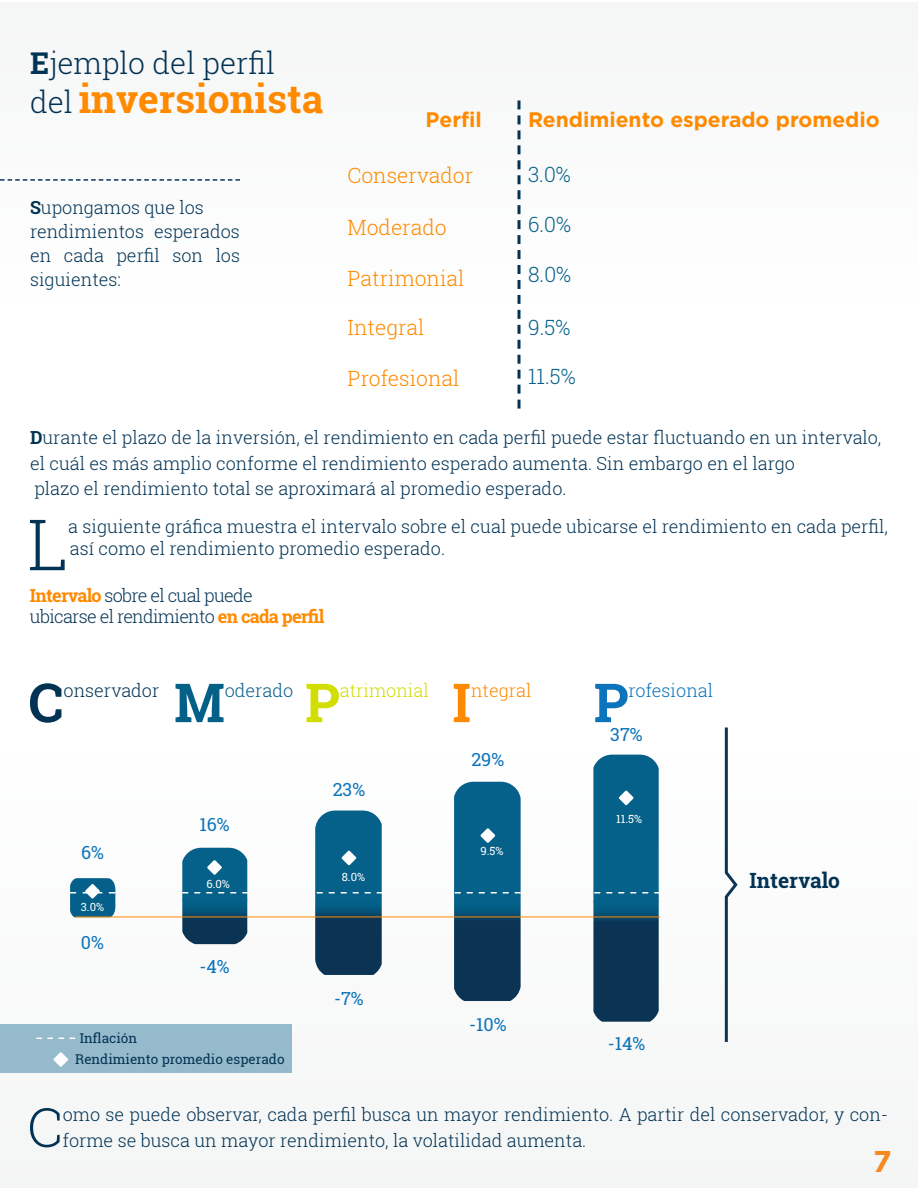
<style>
.page{position:relative;width:918px;height:1188px;background:#fff}
.page>*{position:absolute;margin:0;border:0;box-sizing:border-box;transform-origin:0 0}
.t1{font:300 70.8px "Roboto Slab";color:#033354}
.t2{font:700 53.85px "Roboto Slab";color:#033354}
.t3{font:700 53.85px "Roboto Slab";color:#ff8a00}
.t4{font:700 53.85px "Roboto Slab";color:#046089}
.t5{font:700 53.85px "Roboto Slab";color:#d1de00}
.t6{font:700 53.85px "Roboto Slab";color:#0b74bb}
.t7{font:300 53.85px "Roboto Slab";color:#033354}
.t8{font:700 39px "Roboto Slab";color:#ff8a00}
.t9{font:300 30px "Roboto Slab";color:#033354}
.t10{font:700 30px "Gotham";color:#f6891f}
.t11{font:300 21px "Roboto Slab";color:#ff8a00}
.t12{font:700 21px "Gotham";color:#ff8a00}
.t13{font:300 21px "Roboto Slab";color:#05618a}
.t14{font:700 21px "Roboto Slab";color:#033354}
.t15{font:300 18px/24px "Roboto Slab";color:#033354}
.t16{font:300 18px/21px "Roboto Slab";letter-spacing:-.04em;color:#033354}
.t17{font:18px "Roboto Slab";color:#0b74bb}
.t18{font:300 18px "Roboto Slab";color:#d1de00}
.t19{font:300 18px "Roboto Slab";color:#0b74bb}
.t20{font:300 18px "Roboto Slab";color:#ff8a00}
.t21{font:300 18px "Roboto Slab";color:#046089}
.t22{font:13.5px "Roboto Slab";color:#033354}
.t23{font:11.25px "Roboto Slab";color:#fff}
.s1{font-weight:700}
.s2{font-weight:300;font-size:30px;color:#033354}
.s3{font-weight:700;color:#ff8a00}
</style>
<div class="page">
<div style="left:0;top:1024px;width:292px;height:49px;background:#94bacb"></div>
<svg style="left:518px;top:100px;width:2px;height:309px"></svg>
<svg style="left:0;top:179px;width:240px;height:2px"></svg>
<svg style="left:723px;top:727px;width:17px;height:318px"></svg>
<svg style="left:53px;top:1052px;width:15px;height:15px"></svg>
<svg style="left:70px;top:878px;width:45px;height:39px;background:#247395"></svg>
<svg style="left:182px;top:848px;width:66px;height:96px;background:#1b6081"></svg>
<svg style="left:36px;top:1038px;width:39px;height:1px"></svg>
<svg style="left:315px;top:811px;width:68px;height:164px;background:#14587b"></svg>
<svg style="left:454px;top:782px;width:67px;height:219px;background:#105578"></svg>
<svg style="left:593px;top:755px;width:67px;height:267px;background:#13577a"></svg>
<hr style="left:76px;top:917px;width:584px;height:1px;background:#ff8a00">
<h3 class="t9" style="left:30px;top:43px;width:247px"><span class="s1">E</span>jemplo del perfil</h3>
<h3 class="t8" style="left:30px;top:72px;width:295px"><span class="s2">del</span> inversionista</h3>
<p class="t15" style="left:30px;top:195px;width:212px"><span class="s1">S</span>upongamos que los rendimientos esperados en cada perfil son los siguientes:</p>
<p class="t12" style="left:426px;top:107px;width:58px">Perfil</p>
<p class="t12" style="left:528px;top:107px;width:353px">Rendimiento esperado promedio</p>
<p class="t11" style="left:348px;top:161px;width:127px">Conservador</p>
<p class="t13" style="left:528px;top:160px;width:44px">3.0%</p>
<p class="t11" style="left:348px;top:213px;width:101px">Moderado</p>
<p class="t13" style="left:528px;top:210px;width:45px">6.0%</p>
<p class="t11" style="left:348px;top:264px;width:118px">Patrimonial</p>
<p class="t13" style="left:528px;top:260px;width:45px">8.0%</p>
<p class="t11" style="left:348px;top:313px;width:78px">Integral</p>
<p class="t13" style="left:528px;top:313px;width:44px">9.5%</p>
<p class="t11" style="left:348px;top:364px;width:113px">Profesional</p>
<p class="t13" style="left:528px;top:362px;width:49px">11.5%</p>
<p class="t15" style="left:30px;top:424px;width:853px;line-height:25.5px"><span class="s1">D</span>urante el plazo de la inversión, el rendimiento en cada perfil puede estar fluctuando en un intervalo, el cuál es más amplio conforme el rendimiento esperado aumenta. Sin embargo en el largo<br>plazo el rendimiento total se aproximará al promedio esperado.</p>
<h1 class="t1" style="left:28px;top:496px;width:42px">L</h1>
<p class="t15" style="left:68px;top:514px;width:821px;line-height:22.5px">a siguiente gráfica muestra el intervalo sobre el cual puede ubicarse el rendimiento en cada perfil, así como el rendimiento promedio esperado.</p>
<p class="t16" style="left:30px;top:585px;width:296px"><span class="s3">Intervalo</span> sobre el cual puede<br>ubicarse el rendimiento <span class="s3">en cada perfil</span></p>
<h2 class="t4" style="left:174px;top:666px;width:52px">M</h2>
<p class="t21" style="left:225px;top:678px;width:70px">oderado</p>
<h2 class="t5" style="left:305px;top:666px;width:36px">P</h2>
<p class="t18" style="left:340px;top:678px;width:90px">atrimonial</p>
<h2 class="t6" style="left:594px;top:666px;width:36px">P</h2>
<p class="t19" style="left:629px;top:678px;width:86px">rofesional</p>
<h2 class="t2" style="left:29px;top:666px;width:36px">C</h2>
<p class="t15" style="left:64px;top:678px;width:97px">onservador</p>
<h2 class="t3" style="left:452px;top:666px;width:20px">I</h2>
<p class="t20" style="left:471px;top:678px;width:62px">ntegral</p>
<p class="t17" style="left:81px;top:840px;width:24px">6%</p>
<p class="t23" style="left:81px;top:899px;width:25px">3.0%</p>
<p class="t17" style="left:81px;top:930px;width:25px">0%</p>
<p class="t22" style="left:80px;top:1029px;width:59px">Inflación</p>
<p class="t17" style="left:199px;top:812px;width:32px">16%</p>
<p class="t17" style="left:333px;top:777px;width:34px">23%</p>
<p class="t17" style="left:471px;top:747px;width:34px">29%</p>
<p class="t23" style="left:481px;top:843px;width:25px">9.5%</p>
<p class="t17" style="left:610px;top:722px;width:34px">37%</p>
<p class="t23" style="left:616px;top:811px;width:27px">11.5%</p>
<p class="t23" style="left:207px;top:876px;width:25px">6.0%</p>
<p class="t14" style="left:750px;top:866px;width:92px">Intervalo</p>
<p class="t23" style="left:342px;top:869px;width:25px">8.0%</p>
<p class="t17" style="left:199px;top:954px;width:32px">-4%</p>
<p class="t17" style="left:334px;top:987px;width:31px">-7%</p>
<p class="t17" style="left:469px;top:1012px;width:39px">-10%</p>
<p class="t17" style="left:608px;top:1032px;width:39px">-14%</p>
<p class="t22" style="left:75px;top:1049px;width:211px">Rendimiento promedio esperado</p>
<h2 class="t7" style="left:27px;top:1090px;width:37px">C</h2>
<p class="t15" style="left:63px;top:1102px;width:827px;line-height:25.5px">omo se puede observar, cada perfil busca un mayor rendimiento. A partir del conservador, y con&shy;forme se busca un mayor rendimiento, la volatilidad aumenta.</p>
<h3 class="t10" style="left:873px;top:1144px;width:20px">7</h3>
</div>
